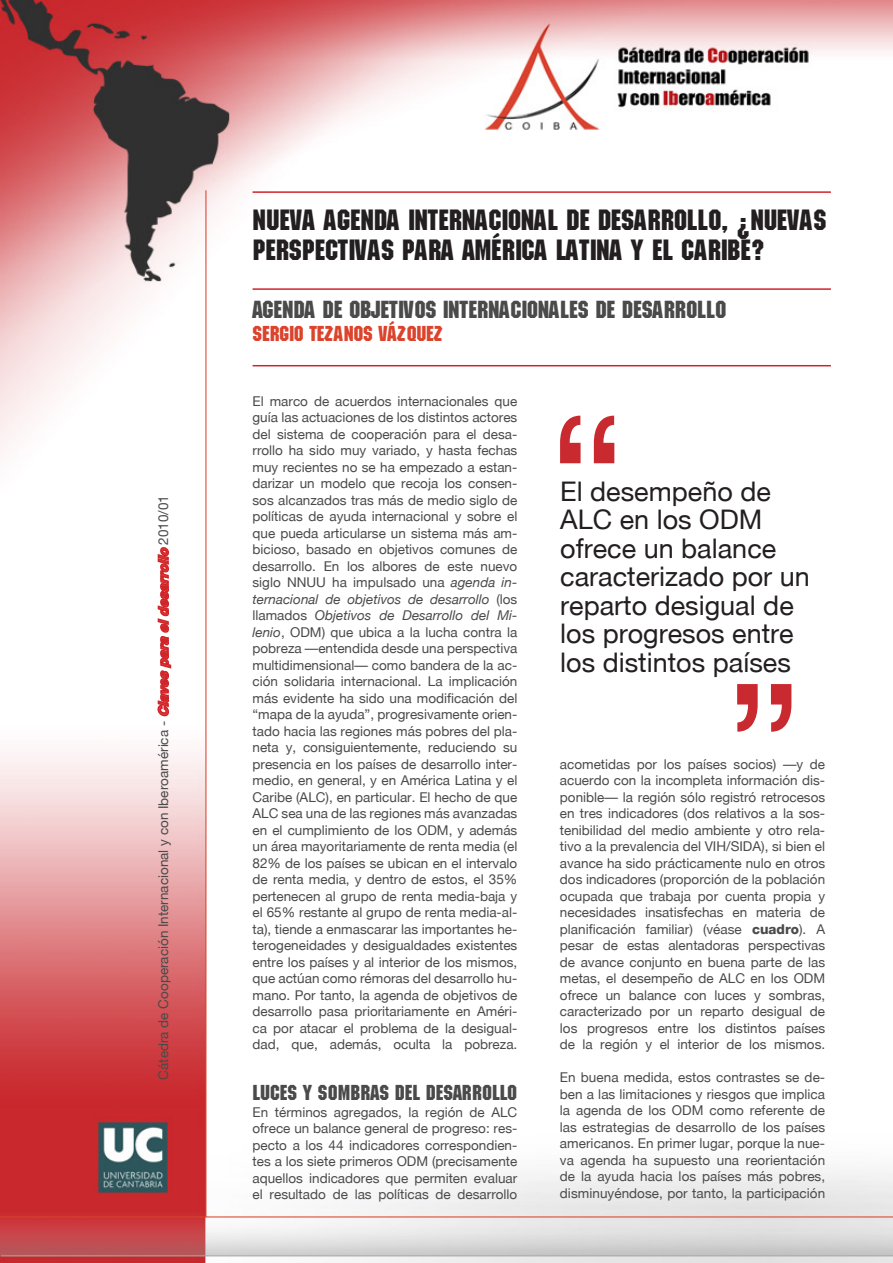
<style>
.page{position:relative;width:893px;height:1263px;background:#fff}
.page>*{position:absolute;margin:0;border:0;box-sizing:border-box;transform-origin:0 0}
.t1{font:184.5px "Helvetica Neue";color:#c92a2f}
.t2{font:28.5px/30px "Motor Plain";color:#231f20}
.t3{font:27px/28.5px "Helvetica Neue";color:#231f20}
.t4{font:24px "Motor Plain";color:#4a4a4a}
.t5{font:21px "Motor Plain";color:#4a4a4a}
.t6{font:21px "Motor Plain";color:#db432c}
.t7{font:13.5px/16.5px "Helvetica Neue";color:#4a4a4a;text-align:justify}
.s1{font-weight:800;font-style:italic;color:#db432c}
.s2{font-style:italic}
.s3{font-weight:800}
</style>
<div class="page">
<img style="left:0;top:0;width:893px;height:1263px">
<hr style="left:253px;top:288px;width:578px;height:2px;background:#d1232a">
<hr style="left:253px;top:365px;width:578px;height:1px;background:#d1232a">
<hr style="left:253px;top:191px;width:578px;height:2px;background:#d1232a">
<svg style="left:156px;top:546px;width:16px;height:172px"></svg>
<p class="t7" style="left:155px;top:1079px;width:586px;rotate:-90deg">Cátedra de Cooperación Internacional y con Iberoamérica - <span class="s1">Clavespara eldesarrollo</span> 2010/01</p>
<p class="t2" style="left:253px;top:206px;width:575px">NUEVA AGENDA INTERNACIONAL DE DESARROLLO, ¿NUEVAS<br>PERSPECTIVAS PARA AMÉRICA LATINA Y EL CARIBE?</p>
<p class="t4" style="left:253px;top:295px;width:475px">AGENDA DE OBJETIVOS INTERNACIONALES DE DESARROLLO</p>
<p class="t6" style="left:253px;top:321px;width:192px">SERGIO TEZANOS VÁZQUEZ</p>
<p class="t7" style="left:253px;top:393px;width:266px">El marco de acuerdos internacionales que guía las actuaciones de los distintos actores del sistema de cooperación para el desa&shy;rrollo ha sido muy variado, y hasta fechas muy recientes no se ha empezado a estan&shy;darizar un modelo que recoja los consen&shy;sos alcanzados tras más de medio siglo de políticas de ayuda internacional y sobre el que pueda articularse un sistema más am&shy;bicioso, basado en objetivos comunes de desarrollo. En los albores de este nuevo siglo NNUU ha impulsado una <span class="s2">agenda in&shy;ternacional de objetivos de desarrollo</span> (los llamados <span class="s2">Objetivos de Desarrollo del Mi&shy;lenio</span>, ODM) que ubica a la lucha contra la pobreza —entendida desde una perspectiva multidimensional— como bandera de la ac&shy;ción solidaria internacional. La implicación más evidente ha sido una modificación del “mapa de la ayuda”, progresivamente orien&shy;tado hacia las regiones más pobres del pla&shy;neta y, consiguientemente, reduciendo su presencia en los países de desarrollo inter&shy;medio, en general, y en América Latina y el Caribe (ALC), en particular. El hecho de que ALC sea una de las regiones más avanzadas en el cumplimiento de los ODM, y además un área mayoritariamente de renta media (el 82% de los países se ubican en el intervalo de renta media, y dentro de estos, el 35% pertenecen al grupo de renta media-baja y el 65% restante al grupo de renta media-al&shy;ta), tiende a enmascarar las importantes he&shy;terogeneidades y desigualdades existentes entre los países y al interior de los mismos, que actúan como rémoras del desarrollo hu&shy;mano. Por tanto, la agenda de objetivos de desarrollo pasa prioritariamente en Améri&shy;ca por atacar el problema de la desigual&shy;dad, que, además, oculta la pobreza.</p>
<p class="t5" style="left:253px;top:1080px;width:266px">LUCES Y SOMBRAS DEL DESARROLLO</p>
<p class="t7" style="left:253px;top:1104px;width:266px">En términos agregados, la región de ALC ofrece un balance general de progreso: res&shy;pecto a los 44 indicadores correspondien&shy;tes a los siete primeros ODM (precisamente aquellos indicadores que permiten evaluar el resultado de las políticas de desarrollo</p>
<p class="t1" style="left:548px;top:372px;width:80px">“</p>
<p class="t3" style="left:560px;top:477px;width:212px">El desempeño de<br>ALC en los ODM</p>
<p class="t3" style="left:560px;top:534px;width:218px">ofrece un balance</p>
<p class="t3" style="left:560px;top:562px;width:251px">caracterizado por un reparto desigual de los progresos entre los distintos países</p>
<p class="t1" style="left:804px;top:775px;width:80px;rotate:-180deg">“</p>
<p class="t7" style="left:560px;top:756px;width:267px">acometidas por los países socios) —y de acuerdo con la incompleta información dis&shy;ponible— la región sólo registró retrocesos en tres indicadores (dos relativos a la sos&shy;tenibilidad del medio ambiente y otro rela&shy;tivo a la prevalencia del VIH/SIDA), si bien el avance ha sido prácticamente nulo en otros dos indicadores (proporción de la población ocupada que trabaja por cuenta propia y necesidades insatisfechas en materia de planificación familiar) (véase <span class="s3">cuadro</span>). A pesar de estas alentadoras perspectivas de avance conjunto en buena parte de las metas, el desempeño de ALC en los ODM ofrece un balance con luces y sombras, caracterizado por un reparto desigual de los progresos entre los distintos países de la región y el interior de los mismos.</p>
<p class="t7" style="left:560px;top:1069px;width:267px">En buena medida, estos contrastes se de&shy;ben a las limitaciones y riesgos que implica la agenda de los ODM como referente de las estrategias de desarrollo de los países americanos. En primer lugar, porque la nue&shy;va agenda ha supuesto una reorientación de la ayuda hacia los países más pobres, disminuyéndose, por tanto, la participación</p>
</div>
